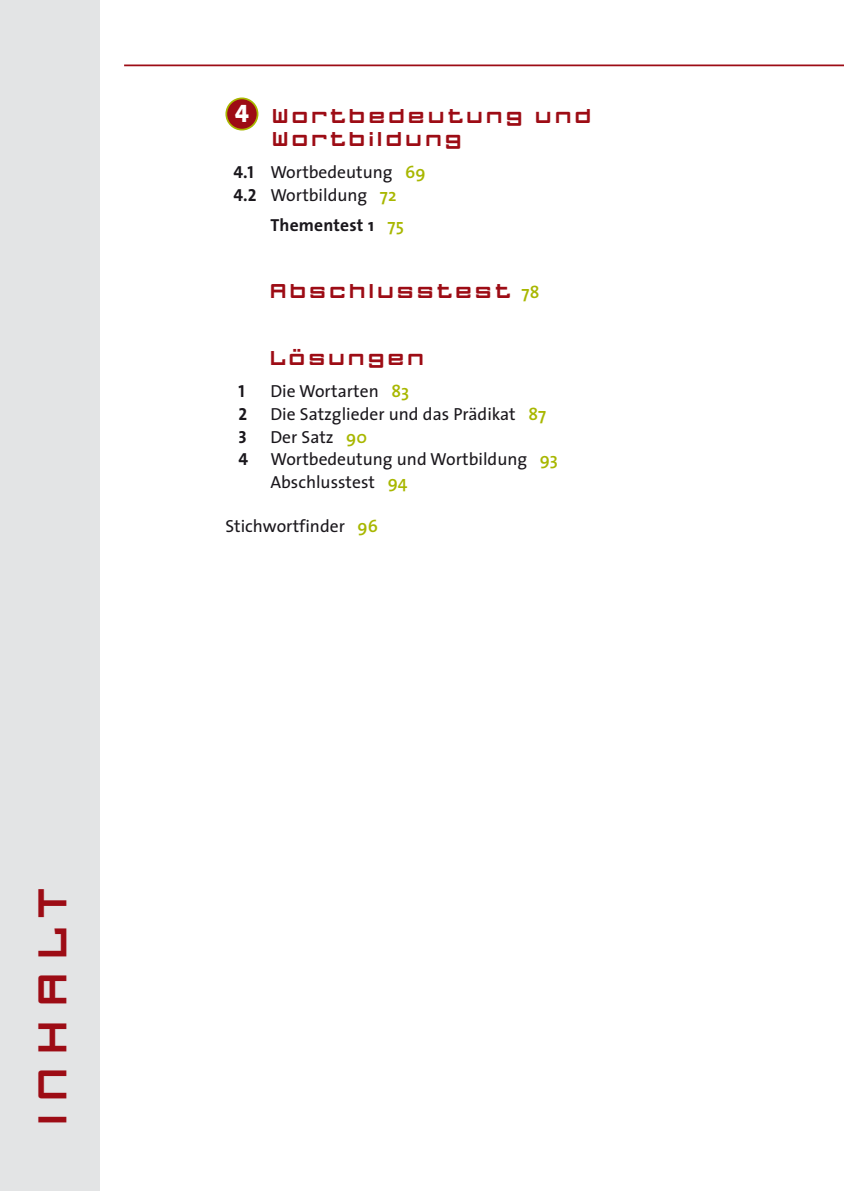
<style>
.page{position:relative;width:844px;height:1191px;background:#fff}
.page>*{position:absolute;margin:0;border:0;box-sizing:border-box;transform-origin:0 0}
.t1{font:42px "FF Gothic One Two";letter-spacing:.19em;color:#9d0c15}
.t2{font:25.38px "The Sans Extra Bold Caps";color:#fff}
.t3{font:21px/22.8px "FF Gothic One Two";letter-spacing:.01em;color:#9d0c15}
.t4{font:17.5px/22.8px "The Sans";color:#1a171c}
.t5{font:700 17.5px "The Sans";letter-spacing:.01em;color:#1a171c}
.t6{font:17.5px "The Sans Bold Caps";color:#1a171c}
.s1{font-family:"The Sans Bold Caps"}
.s2{font-weight:600;color:#a8b700}
.s3{font-family:"The Sans";font-weight:600;font-size:17.5px;color:#a8b700}
</style>
<div class="page">
<div style="left:0;top:0;width:99px;height:1191px;background:#e3e4e5"></div>
<hr style="left:124px;top:64px;width:719px;height:2px;background:#9d0c15">
<div style="left:226px;top:98px;width:31px;height:32px;background:#9d0c15;border-radius:50%"></div>
<div style="left:225px;top:97px;width:33px;height:33px;border:2px solid #a8b700;border-radius:50%"></div>
<h1 class="t1" style="left:30px;top:1128px;width:244px;rotate:-90deg">inhalt</h1>
<h2 class="t2" style="left:235px;top:92px;width:16px">4</h2>
<p class="t3" style="left:270px;top:104px;width:324px">Wortbedeutung und<br>Wortbildung</p>
<p class="t4" style="left:233px;top:161px;width:193px"><span class="s1">4.1</span> Wortbedeutung <span class="s2">69<br></span><span class="s1">4.2</span> Wortbildung <span class="s2">72</span></p>
<p class="t5" style="left:270px;top:210px;width:135px">Thementest 1 <span class="s2">75</span></p>
<p class="t3" style="left:268px;top:279px;width:272px">Abschlusstest <span class="s3">78</span></p>
<p class="t3" style="left:268px;top:345px;width:159px">Lösungen</p>
<p class="t6" style="left:238px;top:377px;width:8px">1</p>
<p class="t4" style="left:270px;top:379px;width:140px">Die Wortarten <span class="s2">83</span></p>
<p class="t6" style="left:238px;top:399px;width:10px">2</p>
<p class="t4" style="left:270px;top:402px;width:277px">Die Satzglieder und das Prädikat <span class="s2">87</span></p>
<p class="t6" style="left:238px;top:422px;width:10px">3</p>
<p class="t4" style="left:270px;top:425px;width:98px">Der Satz <span class="s2">90</span></p>
<p class="t6" style="left:238px;top:445px;width:11px">4</p>
<p class="t4" style="left:270px;top:448px;width:289px">Wortbedeutung und Wortbildung <span class="s2">93<br></span>Abschlusstest <span class="s2">94</span></p>
<p class="t4" style="left:225px;top:514px;width:154px">Stichwortfinder <span class="s2">96</span></p>
</div>
